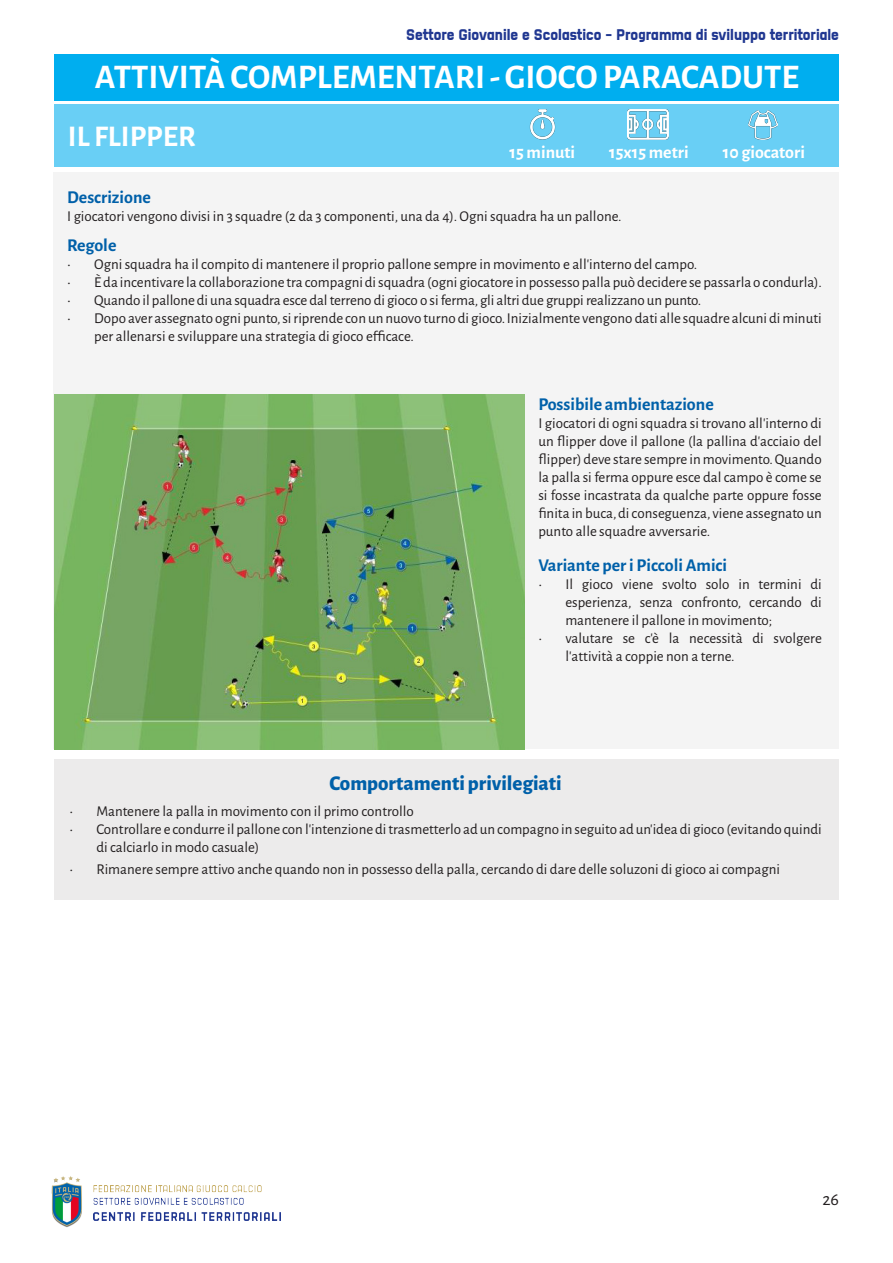
<style>
.page{position:relative;width:893px;height:1263px;background:#fff}
.page>*{position:absolute;margin:0;border:0;box-sizing:border-box;transform-origin:0 0}
.t1{font:700 34.5px "Alegreya Sans";color:#fff}
.t2{font:700 30px "Alegreya Sans";color:#fff}
.t3{font:800 21px "Alegreya Sans";color:#0060a9}
.t4{font:700 18px "Alegreya Sans";color:#0060a9}
.t5{font:700 18px "Alegreya Sans";color:#fff}
.t6{font:18px "Alegreya Sans";color:#231f20}
.t7{font:15px/18px "Alegreya Sans";color:#231f20}
.t8{font:15px "FIGC Azzurri Bold";color:#203791}
</style>
<div class="page">
<img style="left:93px;top:1185px;width:187px;height:36px">
<img style="left:51px;top:1176px;width:31px;height:51px">
<div style="left:54px;top:173px;width:785px;height:576px;background:#f4f4f4"></div>
<div style="left:54px;top:54px;width:785px;height:47px;background:#00aeef"></div>
<img style="left:54px;top:394px;width:470px;height:355px">
<div style="left:54px;top:104px;width:785px;height:63px;background:#69cff5"></div>
<div style="left:54px;top:759px;width:785px;height:141px;background:#ecebeb"></div>
<img style="left:529px;top:110px;width:27px;height:29px">
<img style="left:749px;top:111px;width:28px;height:28px">
<img style="left:628px;top:109px;width:41px;height:31px">
<p class="t8" style="left:406px;top:26px;width:434px">Settore Giovanile e Scolastico - Programma di sviluppo territoriale</p>
<p class="t1" style="left:95px;top:52px;width:706px">ATTIVITÀ COMPLEMENTARI - GIOCO PARACADUTE</p>
<p class="t2" style="left:68px;top:114px;width:130px">IL FLIPPER</p>
<p class="t5" style="left:510px;top:139px;width:67px">15 minuti</p>
<p class="t5" style="left:609px;top:139px;width:81px">15x15 metri</p>
<p class="t5" style="left:723px;top:139px;width:84px">10 giocatori</p>
<p class="t4" style="left:67px;top:184px;width:85px">Descrizione</p>
<p class="t7" style="left:67px;top:206px;width:556px">I giocatori vengono divisi in 3 squadre (2 da 3 componenti, una da 4). Ogni squadra ha un pallone.</p>
<p class="t4" style="left:67px;top:232px;width:51px">Regole</p>
<p class="t7" style="left:67px;top:254px;width:631px">• Ogni squadra ha il compito di mantenere il proprio pallone sempre in movimento e all’interno del campo.</p>
<p class="t7" style="left:67px;top:272px;width:756px">• È da incentivare la collaborazione tra compagni di squadra (ogni giocatore in possesso palla può decidere se passarla o condurla).</p>
<p class="t7" style="left:67px;top:290px;width:636px">• Quando il pallone di una squadra esce dal terreno di gioco o si ferma, gli altri due gruppi realizzano un punto.</p>
<p class="t7" style="left:94px;top:308px;width:729px;text-indent:-27px">• Dopo aver assegnato ogni punto, si riprende con un nuovo turno di gioco. Inizialmente vengono dati alle squadre alcuni di minuti per allenarsi e sviluppare una strategia di gioco efficace.</p>
<p class="t4" style="left:538px;top:391px;width:177px">Possibile ambientazione</p>
<p class="t7" style="left:538px;top:413px;width:285px;text-align:justify">I giocatori di ogni squadra si trovano all’interno di un flipper dove il pallone (la pallina d’acciaio del flipper) deve stare sempre in movimento. Quando la palla si ferma oppure esce dal campo è come se si fosse incastrata da qualche parte oppure fosse finita in buca, di conseguenza, viene assegnato un punto alle squadre avversarie.</p>
<p class="t4" style="left:538px;top:552px;width:190px">Variante per i Piccoli Amici</p>
<p class="t7" style="left:565px;top:575px;width:258px;text-align:justify;text-indent:-27px">• Il gioco viene svolto solo in termini di esperienza, senza confronto, cercando di mantenere il pallone in movimento;</p>
<p class="t7" style="left:565px;top:629px;width:258px;text-indent:-27px">• valutare se c’è la necessità di svolgere l’attività a coppie non a terne.</p>
<p class="t3" style="left:329px;top:768px;width:234px">Comportamenti privilegiati</p>
<p class="t7" style="left:69px;top:801px;width:346px">• Mantenere la palla in movimento con il primo controllo</p>
<p class="t7" style="left:96px;top:819px;width:727px;text-indent:-27px">• Controllare e condurre il pallone con l’intenzione di trasmetterlo ad un compagno in seguito ad un’idea di gioco (evitando quindi di calciarlo in modo casuale)</p>
<p class="t7" style="left:69px;top:859px;width:712px">• Rimanere sempre attivo anche quando non in possesso della palla, cercando di dare delle soluzoni di gioco ai compagni</p>
<p class="t6" style="left:822px;top:1187px;width:18px">26</p>
</div>
